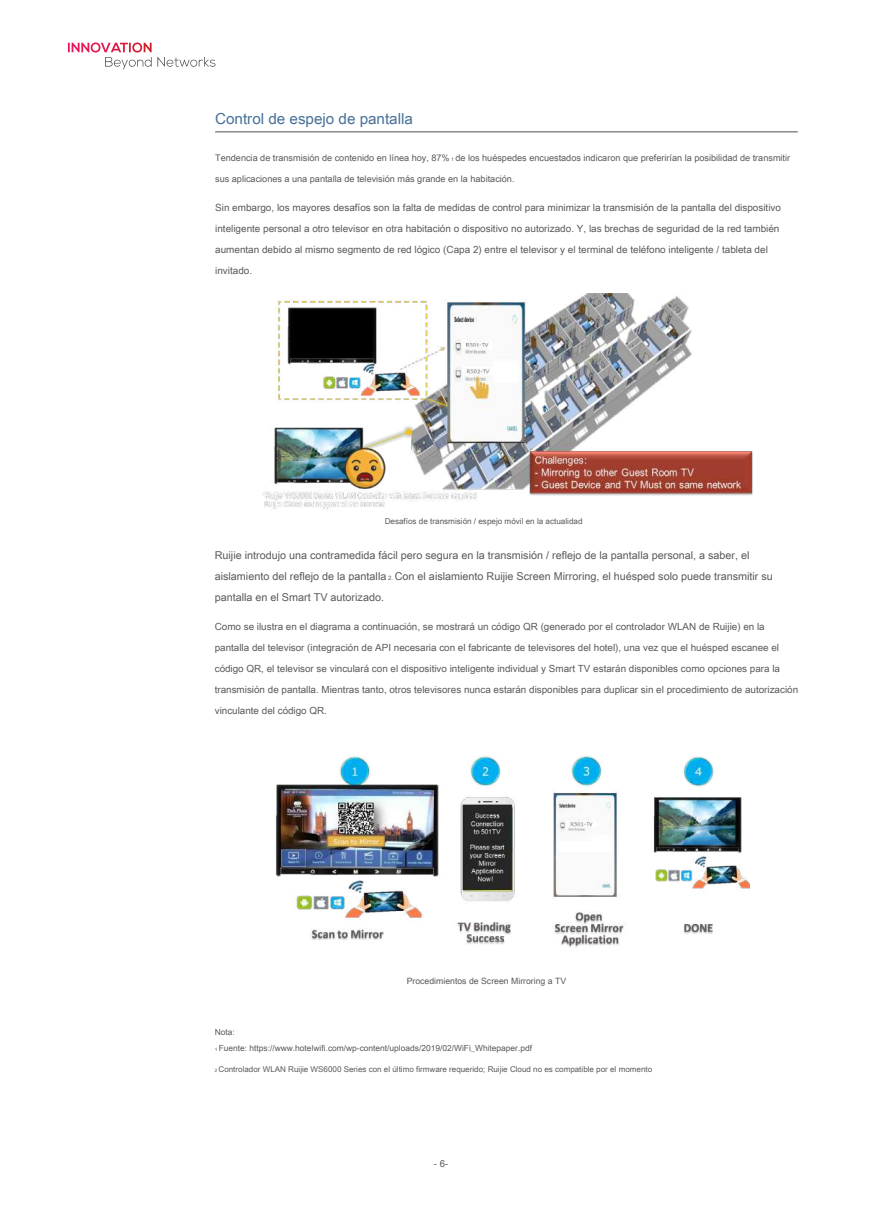
<style>
.page{position:relative;width:893px;height:1212px;background:#fff}
.page>*{position:absolute;margin:0;border:0;box-sizing:border-box;transform-origin:0 0}
.t1{font:15.15px "Arial Unicode MS";color:#467098}
.t2{font:10.8px/21px "Arial Unicode MS";color:#58595b}
.t3{font:9.9px/21px "Arial Unicode MS";color:#58595b}
.t4{font:9.6px "Arial Unicode MS";color:#58595b}
.t5{font:9.15px "Arial Unicode MS";color:#58595b}
.t6{font:8.7px "Arial Unicode MS";color:#58595b}
.t7{font:8.4px/15.9px "Arial Unicode MS";color:#58595b}
.t8{font:8.1px "Arial Unicode MS";color:#58595b}
.s1{font-size:5.1px}
.s2{font-size:6px}
.s3{font-size:4.8px}
.s4{font-size:4.65px}
</style>
<div class="page">
<svg style="left:68px;top:43px;width:148px;height:26px"></svg>
<hr style="left:215px;top:132px;width:583px;height:1px;background:#505050">
<img style="left:262px;top:293px;width:491px;height:216px">
<img style="left:275px;top:755px;width:474px;height:193px">
<h1 class="t1" style="left:215px;top:108px;width:199px">Control de espejo de pantalla</h1>
<p class="t5" style="left:215px;top:151px;width:576px">Tendencia de transmisión de contenido en línea hoy, 87% <span class="s1">1</span> de los huéspedes encuestados indicaron que preferirían la posibilidad de transmitir</p>
<p class="t5" style="left:215px;top:172px;width:301px">sus aplicaciones a una pantalla de televisión más grande en la habitación.</p>
<p class="t3" style="left:215px;top:197px;width:567px">Sin embargo, los mayores desafíos son la falta de medidas de control para minimizar la transmisión de la pantalla del dispositivo inteligente personal a otro televisor en otra habitación o dispositivo no autorizado. Y, las brechas de seguridad de la red también aumentan debido al mismo segmento de red lógico (Capa 2) entre el televisor y el terminal de teléfono inteligente / tableta del invitado.</p>
<p class="t8" style="left:385px;top:515px;width:199px">Desafíos de transmisión / espejo móvil en la actualidad</p>
<p class="t2" style="left:215px;top:544px;width:560px">Ruijie introdujo una contramedida fácil pero segura en la transmisión / reflejo de la pantalla personal, a saber, el aislamiento del reflejo de la pantalla <span class="s2">2.</span> Con el aislamiento Ruijie Screen Mirroring, el huésped solo puede transmitir su pantalla en el Smart TV autorizado.</p>
<p class="t3" style="left:215px;top:615px;width:585px">Como se ilustra en el diagrama a continuación, se mostrará un código QR (generado por el controlador WLAN de Ruijie) en la pantalla del televisor (integración de API necesaria con el fabricante de televisores del hotel), una vez que el huésped escanee el código QR, el televisor se vinculará con el dispositivo inteligente individual y Smart TV estarán disponibles como opciones para la transmisión de pantalla. Mientras tanto, otros televisores nunca estarán disponibles para duplicar sin el procedimiento de autorización vinculante del código QR.</p>
<p class="t6" style="left:407px;top:974px;width:161px">Procedimientos de Screen Mirroring a TV</p>
<p class="t7" style="left:215px;top:1023px;width:319px">Nota:<br><span class="s3">1</span> Fuente: https://www.hotelwifi.com/wp-content/uploads/2019/02/WiFi_Whitepaper.pdf</p>
<p class="t8" style="left:215px;top:1063px;width:439px"><span class="s4">2</span> Controlador WLAN Ruijie WS6000 Series con el último firmware requerido; Ruijie Cloud no es compatible por el momento</p>
<p class="t4" style="left:434px;top:1156px;width:16px">- 6-</p>
</div>
